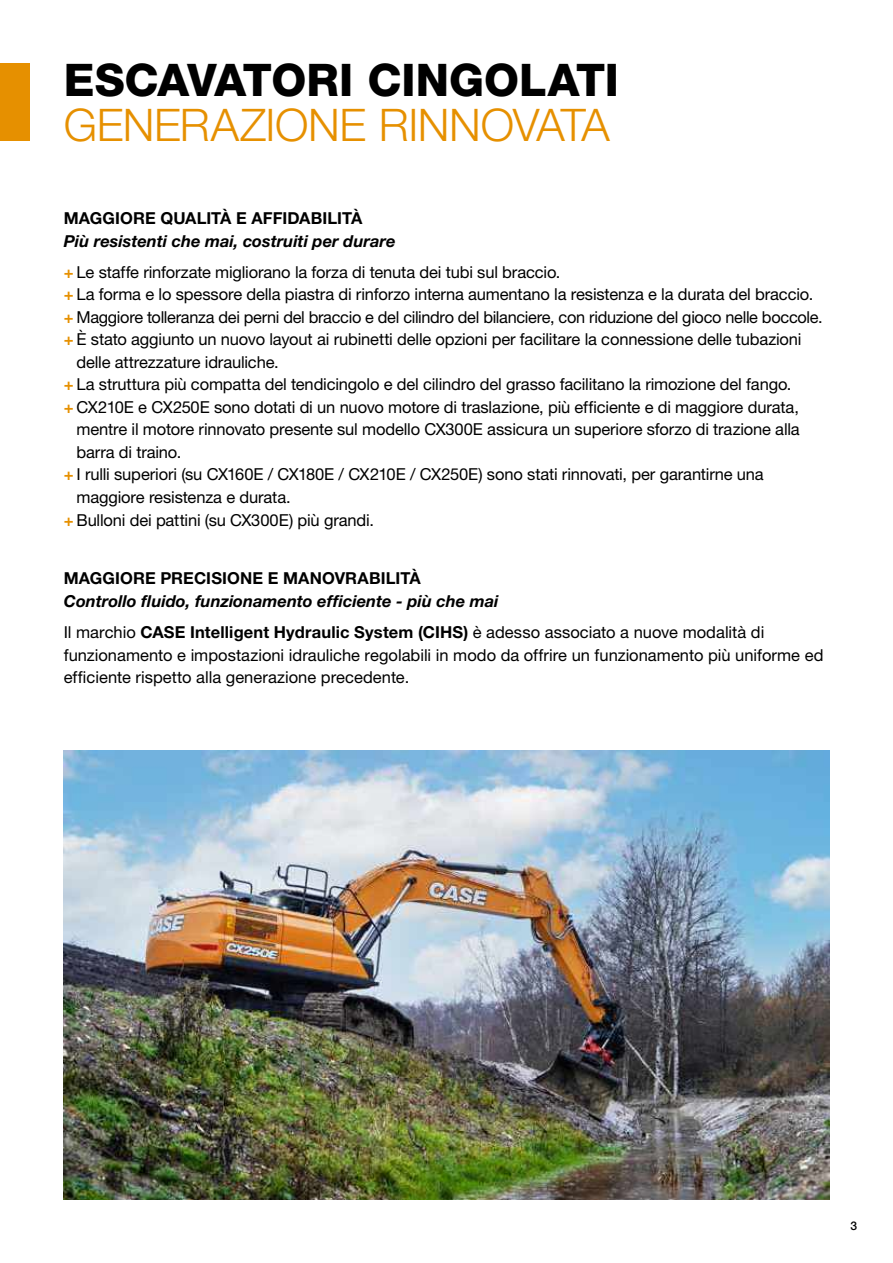
<style>
.page{position:relative;width:893px;height:1263px;background:#fff}
.page>*{position:absolute;margin:0;border:0;box-sizing:border-box;transform-origin:0 0}
.t1{font:300 45px "Helvetica Neue LT Pro";letter-spacing:-.01em;color:#e69000}
.t2{font:800 45px "Helvetica Neue LT Pro";color:#000}
.t3{font:16.5px/22.5px "Helvetica Neue LT Pro";letter-spacing:-.01em;color:#000}
.t4{font:italic 700 16.5px/31px "Helvetica Neue LT Pro";color:#000}
.t5{font:700 16.5px "Helvetica Neue LT Pro";letter-spacing:.005em;color:#000}
.t6{font:500 12px "Helvetica Neue LT Pro";color:#000}
.s1{font-weight:700;font-style:italic}
.s2{font-weight:700;color:#e69000}
.s3{font-weight:400;font-style:normal}
.s4{font-style:normal}
</style>
<div class="page">
<img style="left:64px;top:751px;width:765px;height:448px">
<div style="left:0;top:64px;width:30px;height:77px;background:#e69000"></div>
<h1 class="t2" style="left:64px;top:53px;width:557px">ESCAVATORI CINGOLATI</h1>
<h1 class="t1" style="left:64px;top:97px;width:548px">GENERAZIONE RINNOVATA</h1>
<p class="t5" style="left:64px;top:208px;width:300px">MAGGIORE QUALITÀ E AFFIDABILITÀ</p>
<p class="t3" style="left:64px;top:225px;width:498px;line-height:31px"><span class="s1">Più resistenti che mai, costruiti per durare<br></span><span class="s2">+</span> Le staffe rinforzate migliorano la forza di tenuta dei tubi sul braccio.</p>
<p class="t3" style="left:64px;top:283px;width:751px"><span class="s2">+</span> La forma e lo spessore della piastra di rinforzo interna aumentano la resistenza e la durata del braccio.</p>
<p class="t3" style="left:64px;top:306px;width:760px"><span class="s2">+</span> Maggiore tolleranza dei perni del braccio e del cilindro del bilanciere, con riduzione del gioco nelle boccole.</p>
<p class="t3" style="left:64px;top:328px;width:739px"><span class="s2">+</span> È stato aggiunto un nuovo layout ai rubinetti delle opzioni per facilitare la connessione delle tubazioni</p>
<p class="t3" style="left:77px;top:351px;width:204px">delle attrezzature idrauliche.</p>
<p class="t3" style="left:64px;top:373px;width:729px"><span class="s2">+</span> La struttura più compatta del tendicingolo e del cilindro del grasso facilitano la rimozione del fango.</p>
<p class="t3" style="left:64px;top:396px;width:737px"><span class="s2">+</span> CX210E e CX250E sono dotati di un nuovo motore di traslazione, più efficiente e di maggiore durata,</p>
<p class="t3" style="left:77px;top:418px;width:725px">mentre il motore rinnovato presente sul modello CX300E assicura un superiore sforzo di trazione alla</p>
<p class="t3" style="left:77px;top:441px;width:106px">barra di traino.</p>
<p class="t3" style="left:64px;top:463px;width:701px"><span class="s2">+</span> I rulli superiori (su CX160E / CX180E / CX210E / CX250E) sono stati rinnovati, per garantirne una</p>
<p class="t3" style="left:77px;top:486px;width:216px">maggiore resistenza e durata.</p>
<p class="t3" style="left:64px;top:508px;width:312px"><span class="s2">+</span> Bulloni dei pattini (su CX300E) più grandi.</p>
<p class="t5" style="left:64px;top:568px;width:358px">MAGGIORE PRECISIONE E MANOVRABILITÀ</p>
<p class="t4" style="left:64px;top:585px;width:702px">Controllo fluido, funzionamento efficiente - più che mai<br><span class="s3">Il marchio</span> <span class="s4">CASE Intelligent Hydraulic System (CIHS)</span> <span class="s3">è adesso associato a nuove modalità di</span></p>
<p class="t3" style="left:64px;top:643px;width:761px">funzionamento e impostazioni idrauliche regolabili in modo da offrire un funzionamento più uniforme ed efficiente rispetto alla generazione precedente.</p>
<p class="t6" style="left:850px;top:1218px;width:8px">3</p>
</div>
